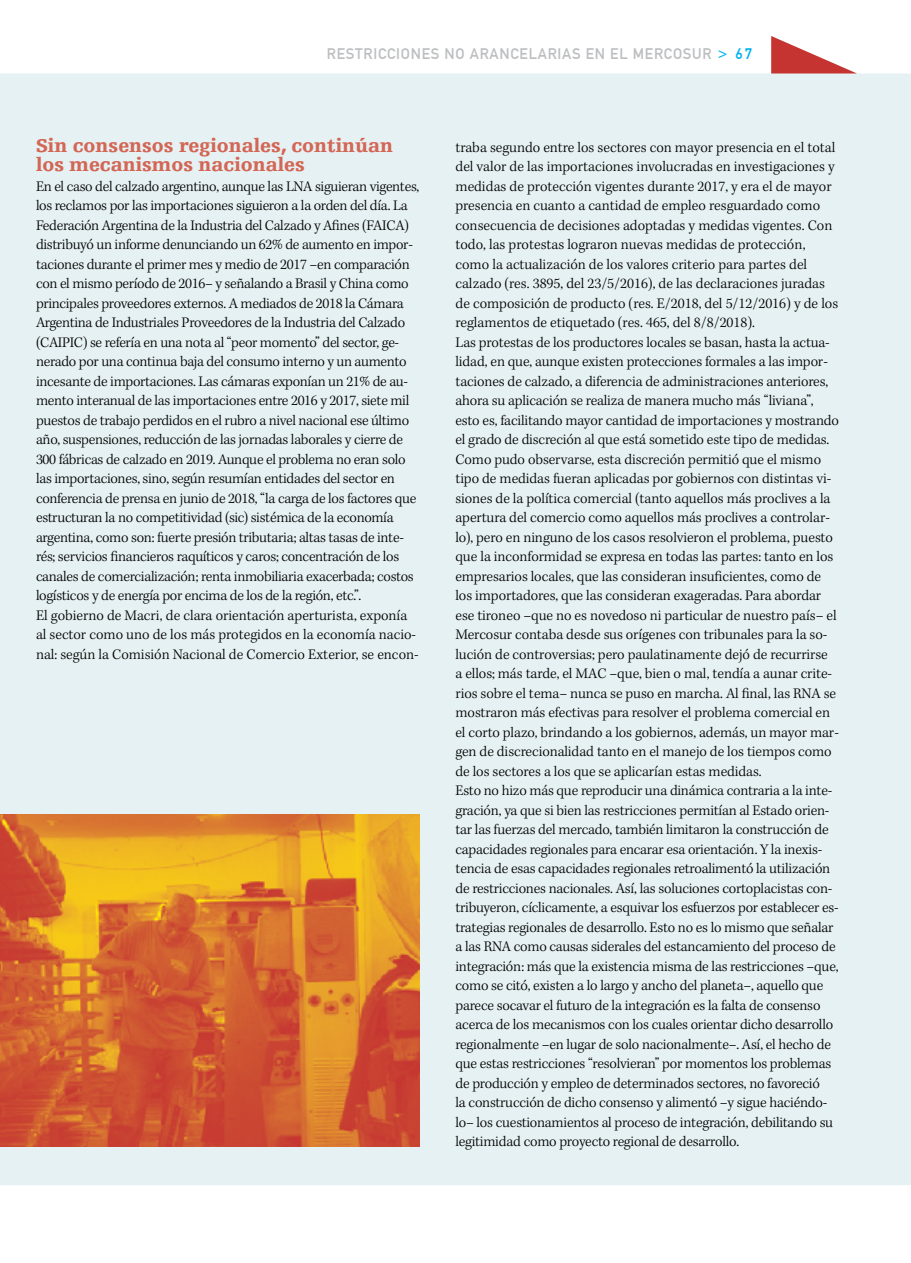
<style>
.page{position:relative;width:911px;height:1263px;background:#fff}
.page>*{position:absolute;margin:0;border:0;box-sizing:border-box;transform-origin:0 0}
.t1{font:900 19.5px/19.5px "Egyptienne F";color:#d36655}
.t2{font:300 15px/19.5px "Kepler Std";letter-spacing:-.01em;color:#000}
.t3{font:15px "DIN1451 Mittelschrift";letter-spacing:.05em;color:#bcbec0}
.s1{color:#00b3f0}
</style>
<div class="page">
<div style="left:0;top:73px;width:911px;height:1112px;background:#e6f1f3"></div>
<svg style="left:771px;top:36px;width:86px;height:38px"></svg>
<img style="left:0;top:814px;width:419px;height:332px">
<p class="t3" style="left:327px;top:45px;width:427px">RESTRICCIONES NO ARANCELARIAS EN EL MERCOSUR <span class="s1">&gt; 67</span></p>
<h1 class="t1" style="left:36px;top:136px;width:359px">Sin consensos regionales, continúan los mecanismos nacionales</h1>
<p class="t2" style="left:36px;top:177px;width:385px">En el caso del calzado argentino, aunque las LNA siguieran vigentes, los reclamos por las importaciones siguieron a la orden del día. La Federación Argentina de la Industria del Calzado y Afines (FAICA) distribuyó un informe denunciando un 62% de aumento en impor&shy;taciones durante el primer mes y medio de 2017 –en comparación con el mismo período de 2016– y señalando a Brasil y China como principales proveedores externos. A mediados de 2018 la Cámara Argentina de Industriales Proveedores de la Industria del Calzado (CAIPIC) se refería en una nota al “peor momento” del sector, ge&shy;nerado por una continua baja del consumo interno y un aumento incesante de importaciones. Las cámaras exponían un 21% de au&shy;mento interanual de las importaciones entre 2016 y 2017, siete mil puestos de trabajo perdidos en el rubro a nivel nacional ese último año, suspensiones, reducción de las jornadas laborales y cierre de 300 fábricas de calzado en 2019. Aunque el problema no eran solo las importaciones, sino, según resumían entidades del sector en conferencia de prensa en junio de 2018, “la carga de los factores que estructuran la no competitividad (sic) sistémica de la economía argentina, como son: fuerte presión tributaria; altas tasas de inte&shy;rés; servicios financieros raquíticos y caros; concentración de los canales de comercialización; renta inmobiliaria exacerbada; costos logísticos y de energía por encima de los de la región, etc.”.<br>El gobierno de Macri, de clara orientación aperturista, exponía al sector como uno de los más protegidos en la economía nacio&shy;nal: según la Comisión Nacional de Comercio Exterior, se encon-</p>
<p class="t2" style="left:455px;top:138px;width:385px">traba segundo entre los sectores con mayor presencia en el total del valor de las importaciones involucradas en investigaciones y medidas de protección vigentes durante 2017, y era el de mayor presencia en cuanto a cantidad de empleo resguardado como consecuencia de decisiones adoptadas y medidas vigentes. Con todo, las protestas lograron nuevas medidas de protección, como la actualización de los valores criterio para partes del calzado (res. 3895, del 23/5/2016), de las declaraciones juradas de composición de producto (res. E/2018, del 5/12/2016) y de los reglamentos de etiquetado (res. 465, del 8/8/2018).<br>Las protestas de los productores locales se basan, hasta la actua&shy;lidad, en que, aunque existen protecciones formales a las impor&shy;taciones de calzado, a diferencia de administraciones anteriores, ahora su aplicación se realiza de manera mucho más “liviana”, esto es, facilitando mayor cantidad de importaciones y mostrando el grado de discreción al que está sometido este tipo de medidas.<br>Como pudo observarse, esta discreción permitió que el mismo tipo de medidas fueran aplicadas por gobiernos con distintas vi&shy;siones de la política comercial (tanto aquellos más proclives a la apertura del comercio como aquellos más proclives a controlar&shy;lo), pero en ninguno de los casos resolvieron el problema, puesto que la inconformidad se expresa en todas las partes: tanto en los empresarios locales, que las consideran insuficientes, como de los importadores, que las consideran exageradas. Para abordar ese tironeo –que no es novedoso ni particular de nuestro país– el Mercosur contaba desde sus orígenes con tribunales para la so&shy;lución de controversias; pero paulatinamente dejó de recurrirse<br>a ellos; más tarde, el MAC –que, bien o mal, tendía a aunar crite&shy;rios sobre el tema– nunca se puso en marcha. Al final, las RNA se mostraron más efectivas para resolver el problema comercial en el corto plazo, brindando a los gobiernos, además, un mayor mar&shy;gen de discrecionalidad tanto en el manejo de los tiempos como de los sectores a los que se aplicarían estas medidas.<br>Esto no hizo más que reproducir una dinámica contraria a la inte&shy;gración, ya que si bien las restricciones permitían al Estado orien&shy;tar las fuerzas del mercado, también limitaron la construcción de capacidades regionales para encarar esa orientación. Y la inexis&shy;tencia de esas capacidades regionales retroalimentó la utilización de restricciones nacionales. Así, las soluciones cortoplacistas con&shy;tribuyeron, cíclicamente, a esquivar los esfuerzos por establecer es&shy;trategias regionales de desarrollo. Esto no es lo mismo que señalar a las RNA como causas siderales del estancamiento del proceso de integración: más que la existencia misma de las restricciones –que, como se citó, existen a lo largo y ancho del planeta–, aquello que parece socavar el futuro de la integración es la falta de consenso acerca de los mecanismos con los cuales orientar dicho desarrollo regionalmente –en lugar de solo nacionalmente–. Así, el hecho de que estas restricciones “resolvieran” por momentos los problemas de producción y empleo de determinados sectores, no favoreció<br>la construcción de dicho consenso y alimentó –y sigue haciéndo&shy;lo– los cuestionamientos al proceso de integración, debilitando su legitimidad como proyecto regional de desarrollo.</p>
</div>
